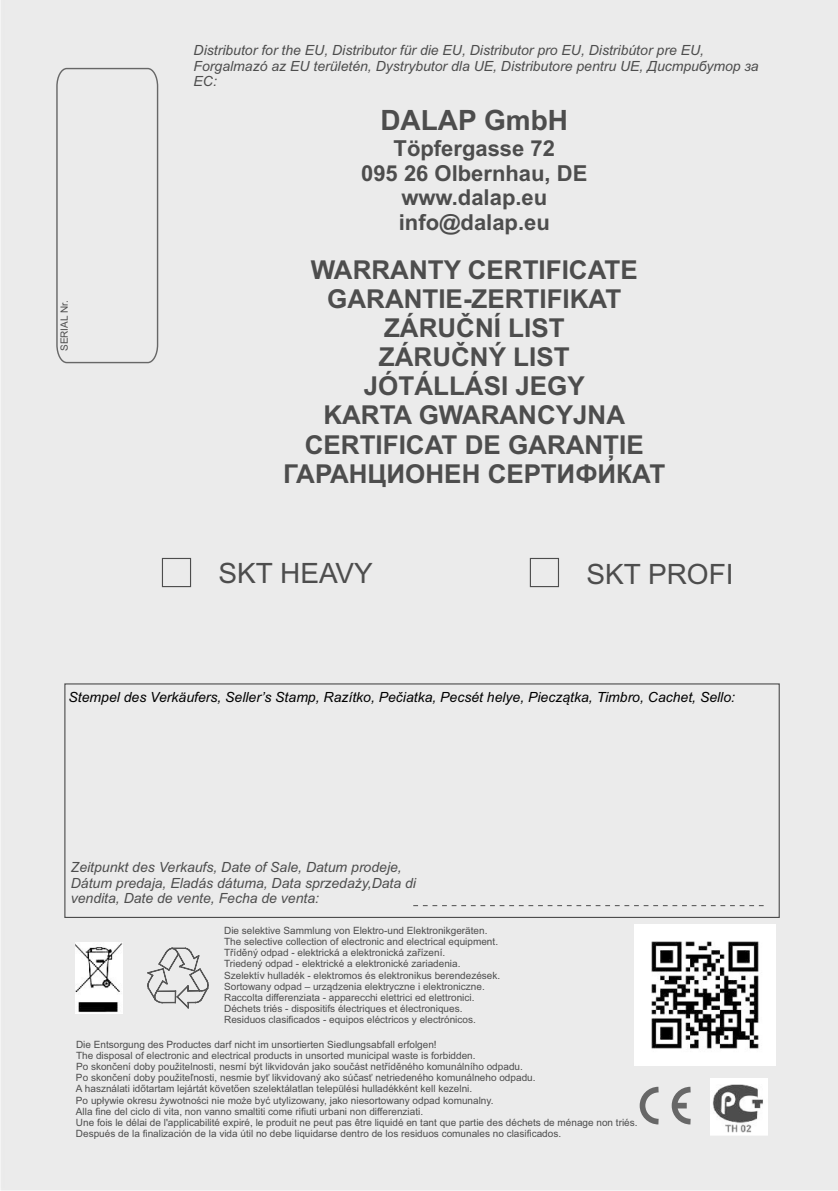
<style>
.page{position:relative;width:838px;height:1191px;background:#fff}
.page>*{position:absolute;margin:0;border:0;box-sizing:border-box;transform-origin:0 0}
.t1{font:28px "Arial";color:#4d4d4d}
.t2{font:700 28px "Arial";color:#4d4d4d}
.t3{font:700 26px/29px "Arial";color:#4d4d4d;text-align:center}
.t4{font:700 22px/24.6px "Arial";color:#4d4d4d;text-align:center}
.t5{font:italic 14px/15.6px "Arial";color:#4d4d4d}
.t6{font:italic 14px "Arial";color:#000}
.t7{font:10px/11.2px "Arial";color:#4d4d4d}
</style>
<div class="page">
<div style="left:0;top:0;width:838px;height:1190px;background:#ebebeb"></div>
<div style="left:56px;top:67px;width:103px;height:297px;background:#ebebeb"></div>
<svg style="left:147px;top:947px;width:62px;height:61px;background:#d0d0d0"></svg>
<img style="left:75px;top:942px;width:48px;height:71px">
<svg style="left:637px;top:1083px;width:59px;height:43px;background:#ccc"></svg>
<div style="left:675px;top:1102px;width:12px;height:6px;background:#676767"></div>
<img style="left:711px;top:1078px;width:57px;height:56px">
<svg style="left:412px;top:904px;width:356px;height:2px"></svg>
<img style="left:635px;top:924px;width:140px;height:141px">
<div style="left:162px;top:557px;width:29px;height:30px;border:1px solid #4d4d4d"></div>
<div style="left:530px;top:557px;width:29px;height:30px;border:1px solid #4d4d4d"></div>
<p class="t7" style="left:60px;top:351px;width:52px;rotate:-90deg">SERIAL Nr.</p>
<h3 class="t5" style="left:194px;top:43px;width:567px">Distributor for the EU, Distributor für die EU, Distributor pro EU, Distribútor pre EU,<br>Forgalmazó az EU területén, Dystrybutor dla UE, Distributore pentru UE, Дистрибутор за<br>ЕС:</h3>
<h1 class="t2" style="left:380px;top:110px;width:189px">DALAP GmbH</h1>
<h3 class="t4" style="left:361px;top:138px;width:228px">Töpfergasse 72<br>095 26 Olbernhau, DE www.dalap.eu info@dalap.eu</h3>
<h2 class="t3" style="left:283px;top:258px;width:384px">WARRANTY CERTIFICATE<br>GARANTIE-ZERTIFIKAT<br>ZÁRUČNÍ LIST<br>ZÁRUČNÝ LIST<br>JÓTÁLLÁSI JEGY<br>KARTA GWARANCYJNA<br>CERTIFICAT DE GARANȚIE<br>ГАРАНЦИОНЕН СЕРТИФИКАТ</h2>
<h1 class="t1" style="left:218px;top:562px;width:156px">SKT HEAVY</h1>
<h1 class="t1" style="left:586px;top:563px;width:149px">SKT PROFI</h1>
<h3 class="t6" style="left:69px;top:691px;width:668px">Stempel des Verkäufers, Seller’s Stamp, Razítko, Pečiatka, Pecsét helye, Pieczątka, Timbro, Cachet, Sello:</h3>
<h3 class="t5" style="left:71px;top:860px;width:347px">Zeitpunkt des Verkaufs, Date of Sale, Datum prodeje,<br>Dátum predaja, Eladás dátuma, Data sprzedaży,Data di vendita, Date de vente, Fecha de venta:</h3>
<p class="t7" style="left:224px;top:925px;width:278px">Die selektive Sammlung von Elektro-und Elektronikgeräten.<br>The selective collection of electronic and electrical equipment.<br>Tříděný odpad - elektrická a elektronická zařízení.<br>Triedený odpad - elektrické a elektronické zariadenia.<br>Szelektív hulladék - elektromos és elektronikus berendezések.<br>Sortowany odpad – urządzenia elektryczne i elektroniczne.<br>Raccolta differenziata - apparecchi elettrici ed elettronici.<br>Déchets triés - dispositifs électriques et électroniques.<br>Residuos clasificados - equipos eléctricos y electrónicos.</p>
<p class="t7" style="left:76px;top:1039px;width:563px">Die Entsorgung des Productes darf nicht im unsortierten Siedlungsabfall erfolgen!<br>The disposal of electronic and electrical products in unsorted municipal waste is forbidden.<br>Po skončení doby použitelnosti, nesmí být likvidován jako součást netříděného komunálního odpadu.<br>Po skončení doby použiteľnosti, nesmie byť likvidovaný ako súčasť netriedeného komunálneho odpadu.<br>A használati időtartam lejártát követően szelektálatlan települési hulladékként kell kezelni.<br>Po upływie okresu żywotności nie może być utylizowany, jako niesortowany odpad komunalny.<br>Alla fine del ciclo di vita, non vanno smaltiti come rifiuti urbani non differenziati.<br>Une fois le délai de l'applicabilité expiré, le produit ne peut pas être liquidé en tant que partie des déchets de ménage non triés.<br>Después de la finalización de la vida útil no debe liquidarse dentro de los residuos comunales no clasificados.</p>
</div>
